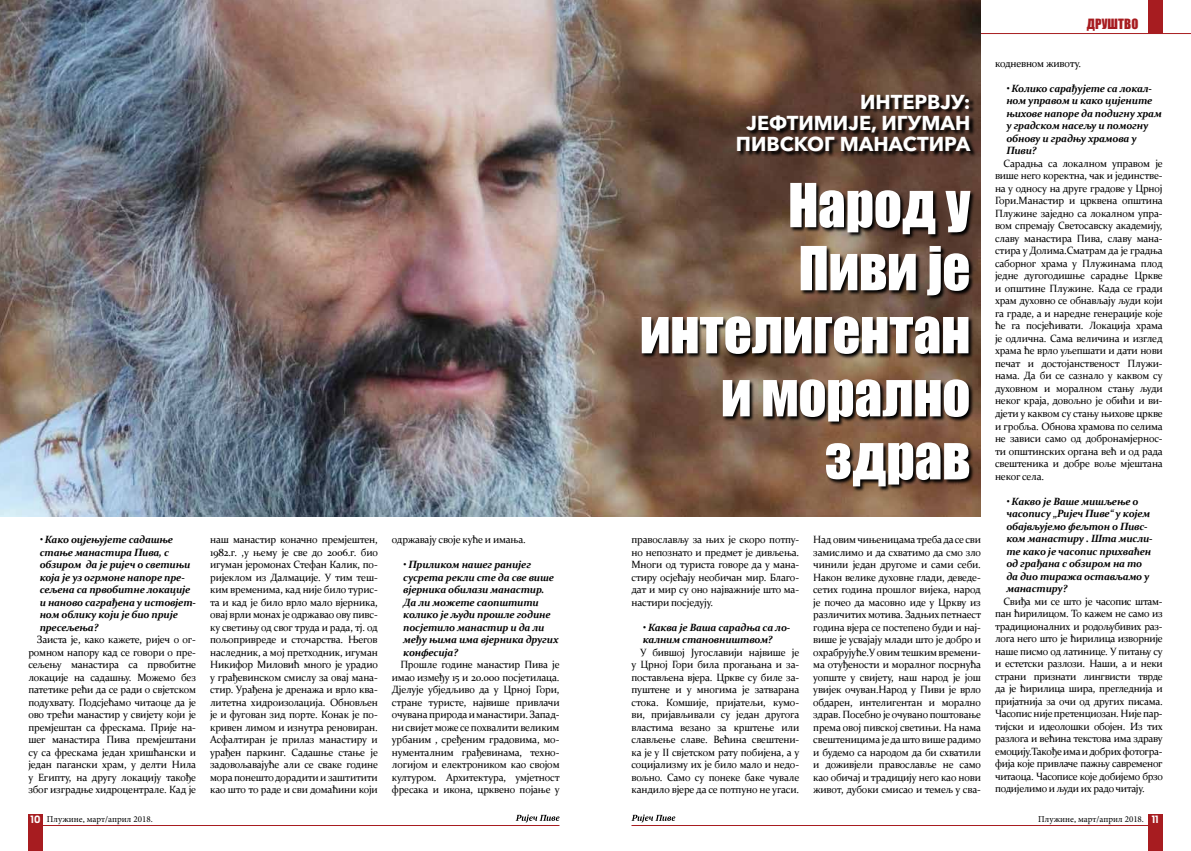
<style>
.page{position:relative;width:1191px;height:851px;background:#fff}
.page>*{position:absolute;margin:0;border:0;box-sizing:border-box;transform-origin:0 0}
.t1{font:56px/63px "Impact";letter-spacing:-.005em;color:#fff;text-align:right}
.t2{font:700 20px/21px "Avenir Next Cyr";color:#fff;text-align:right}
.t3{font:13px "Impact";letter-spacing:.01em;color:#a71c20}
.t4{font:10.5px/12.5px "Constantia";letter-spacing:-.02em;color:#000;text-align:justify}
.t5{font:italic 700 10.5px/12.5px "Constantia";letter-spacing:-.02em;color:#000}
.t6{font:700 10px "Antenna Cond";color:#fff}
.t7{font:9px "Minion Pro";color:#000}
.s1{font-family:"Antenna Cond";font-weight:700;font-size:10px;color:#fff}
</style>
<div class="page">
<div style="left:28px;top:814px;width:15px;height:36px;background:#a71c20"></div>
<hr style="left:33px;top:824px;width:526px;height:1px;background:#a71c20">
<hr style="left:631px;top:33px;width:560px;height:1px;background:#a71c20">
<svg style="left:515px;top:814px;width:44px;height:8px"></svg>
<hr style="left:631px;top:824px;width:526px;height:1px;background:#a71c20">
<div style="left:1148px;top:814px;width:14px;height:36px;background:#a71c20"></div>
<svg style="left:631px;top:814px;width:44px;height:8px"></svg>
<div style="left:1148px;top:0;width:14px;height:34px;background:#a71c20"></div>
<img style="left:0;top:0;width:980px;height:516px">
<svg style="left:641px;top:183px;width:335px;height:309px"></svg>
<svg style="left:737px;top:94px;width:239px;height:63px"></svg>
<p class="t3" style="left:1086px;top:14px;width:53px">ДРУШТВО</p>
<p class="t5" style="left:40px;top:533px;width:158px">• Како оцјењујете садашње стање манастира Пива, с обзиром да је ријеч о светињи која је уз огрмоне напоре пре&shy;сељена са првобитне локације и наново саграђена у истовјет&shy;ном облику који је био прије пресељења?</p>
<p class="t4" style="left:28px;top:633px;width:169px;text-indent:9px">Заиста је, како кажете, ријеч о ог&shy;ромном напору кад се говори о пре&shy;сељењу манастира са првобитне локације на садашњу. Можемо без патетике рећи да се ради о свјетском подухвату. Подсјећамо читаоце да је ово трећи манастир у свијету који је премјештан са фрескама. Прије на&shy;шег манастира Пива премјештани су са фрескама један хришћански и један пагански храм, у делти Нила у Египту, на другу локацију такође због изградње хидроцентрале. Кад је</p>
<p class="t4" style="left:210px;top:533px;width:169px">наш манастир коначно премјештен, 1982.г. ,у њему је све до 2006.г. био игуман јеромонах Стефан Калик, по&shy;ријеклом из Далмације. У тим теш&shy;ким временима, кад није било турис&shy;та и кад је било врло мало вјерника, овај врли монах је одржавао ову пивс&shy;ку светињу од свог труда и рада, тј. од пољопривреде и сточарства. Његов наследник, а мој претходник, игуман Никифор Миловић много је урадио у грађевинском смислу за овај мана&shy;стир. Урађена је дренажа и врло ква&shy;литетна хидроизолација. Обновљен је и фугован зид порте. Конак је по&shy;кривен лимом и изнутра реновиран.<br>Асфалтиран је прилаз манастиру и урађен паркинг. Садашње стање је задовољавајуће али се сваке године мора понешто дорадити и заштитити као што то раде и сви домаћини који</p>
<p class="t4" style="left:392px;top:533px;width:135px">одржавају своје куће и имања.</p>
<p class="t5" style="left:403px;top:558px;width:157px">• Приликом нашег ранијег сусрета рекли сте да све више вјерника обилази манастир.<br>Да ли можете саопштити колико је људи прошле године посјетило манастир и да ли међу њима има вјерника других конфесија?</p>
<p class="t4" style="left:392px;top:658px;width:169px;text-indent:9px">Прошле године манастир Пива је имао између 15 и 20.000 посјетилаца.<br>Дјелује убједљиво да у Црној Гори, стране туристе, највише привлачи очувана природа и манастири. Запад&shy;ни свијет може се похвалити великим урбаним , сређеним градовима, мо&shy;нументалним грађевинама, техно&shy;логијом и електроником као својом културом. Архитектура, умјетност фресака и икона, црквено појање у</p>
<h2 class="t2" style="left:736px;top:91px;width:236px">ИНТЕРВЈУ:<br>ЈЕФТИМИЈЕ, ИГУМАН<br>ПИВСКОГ МАНАСТИРА</h2>
<h1 class="t1" style="left:640px;top:172px;width:332px">Народ у<br>Пиви је интелигентан и морално здрав</h1>
<p class="t4" style="left:631px;top:533px;width:169px">православљу за њих је скоро потпу&shy;но непознато и предмет је дивљења.<br>Многи од туриста говоре да у мана&shy;стиру осјећају необичан мир. Благо&shy;дат и мир су оно најважније што ма&shy;настири посједују.</p>
<p class="t5" style="left:643px;top:620px;width:149px">• Каква је Ваша сарадња са ло&shy;калним становништвом?</p>
<p class="t4" style="left:631px;top:645px;width:169px;text-indent:9px">У бившој Југославији највише је у Црној Гори била прогањана и за&shy;постављена вјера. Цркве су биле за&shy;пуштене и у многима је затварана стока. Комшије, пријатељи, кумо&shy;ви, пријављивали су један другога властима везано за крштење или слављење славе. Већина свештени&shy;ка је у II свјетском рату побијена, а у социјализму их је било мало и недо&shy;вољно. Само су понеке баке чувале кандило вјере да се потпуно не угаси.</p>
<p class="t4" style="left:813px;top:533px;width:169px">Над овим чињеницама треба да се сви замислимо и да схватимо да смо зло чинили један другоме и сами себи.<br>Након велике духовне глади, деведе&shy;сетих година прошлог вијека, народ је почео да масовно иде у Цркву из различитих мотива. Задњих петнаест година вјера се постепено буди и нај&shy;више је усвајају млади што је добро и охрабрујуће.У овим тешким времени&shy;ма отуђености и моралног посрнућа уопште у свијету, наш народ је још увијек очуван.Народ у Пиви је врло обдарен, интелигентан и морално здрав. Посебно је очувано поштовање према овој пивској светињи. На нама свештеницима је да што више радимо и будемо са народом да би схватили и доживјели православље не само као обичај и традицију него као нови живот, дубоки смисао и темељ у сва-</p>
<p class="t4" style="left:995px;top:56px;width:87px">кодневном животу.</p>
<p class="t5" style="left:1006px;top:81px;width:157px">• Колико сарађујете са локал&shy;ном управом и како цијените њихове напоре да подигну храм у градском насељу и помогну обнову и градњу храмова у<br>Пиви?</p>
<p class="t4" style="left:995px;top:156px;width:169px;text-indent:9px">Сарадња са локалном управом је више него коректна, чак и јединстве&shy;на у односу на друге градове у Црној Гори.Манастир и црквена општина Плужине заједно са локалном упра&shy;вом спремају Светосавску академију, славу манастира Пива, славу мана&shy;стира у Долима.Сматрам да је градња саборног храма у Плужинама плод једне дугогодишње сарадње Цркве и општине Плужине. Када се гради храм духовно се обнављају људи који га граде, а и наредне генерације које ће га посјећивати. Локација храма је одлична. Сама величина и изглед храма ће врло уљепшати и дати нови печат и достојанственост Плужи&shy;нама. Да би се сазнало у каквом су духовном и моралном стању људи неког краја, довољно је обићи и ви&shy;дјети у каквом су стању њихове цркве и гробља. Обнова храмова по селима не зависи само од добронамјернос&shy;ти општинских органа већ и од рада свештеника и добре воље мјештана неког села.</p>
<p class="t5" style="left:1006px;top:494px;width:148px">• Какво је Ваше мишљење о часопису „Ријеч Пиве“ у којем обајвљујемо фељтон о Пивс&shy;ком манастиру . Шта мисли&shy;те како је часопис прихваћен од грађана с обзиром на то да дио тиража остављамо у манастиру?</p>
<p class="t4" style="left:995px;top:594px;width:169px;text-indent:9px">Свиђа ми се што је часопис штам&shy;пан ћирилицом. То кажем не само из традиционалних и родољубивих раз&shy;лога него што је ћирилица изворније наше писмо од латинице. У питању су и естетски разлози. Наши, а и неки страни признати лингвисти тврде да је ћирилица шира, прегледнија и пријатнија за очи од других писама.<br>Часопис није претенциозан. Није пар&shy;тијски и идеолошки обојен. Из тих разлога и већина текстова има здраву емоцију.Такође има и добрих фотогра&shy;фија које привлаче пажњу савременог читаоца. Часописе које добијемо брзо подијелимо и људи их радо читају.</p>
<p class="t7" style="left:47px;top:812px;width:107px">Плужине, март/април 2018.</p>
<p class="t6" style="left:31px;top:813px;width:11px">10</p>
<p class="t7" style="left:1038px;top:812px;width:122px">Плужине, март/април 2018. <span class="s1">11</span></p>
</div>
